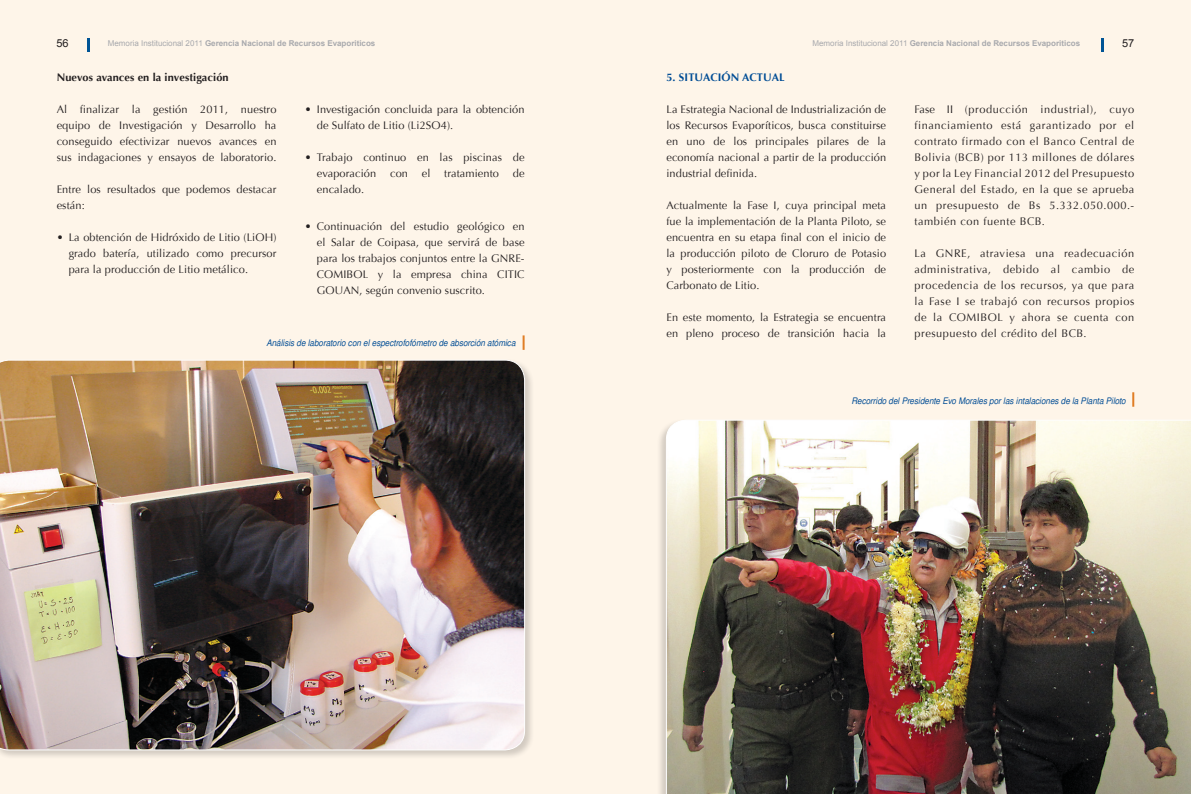
<style>
.page{position:relative;width:1191px;height:794px;background:#fff}
.page>*{position:absolute;margin:0;border:0;box-sizing:border-box;transform-origin:0 0}
.t1{font:11px/16px "Optima";letter-spacing:.01em;color:#231f20;text-align:justify}
.t2{font:700 11px "Optima";letter-spacing:.01em;color:#231f20}
.t3{font:700 11px "Optima";letter-spacing:.01em;color:#014d95}
.t4{font:11px "Arial";color:#231f20}
.t5{font:italic 9px "Free Sans";color:#014d95;scale:.9 1}
.t6{font:700 8px "Arial";color:#a8a9ad}
.s1{font-weight:400}
</style>
<div class="page">
<div style="left:595px;top:0;width:596px;height:794px;background:#fef5e9"></div>
<div style="left:0;top:0;width:595px;height:794px;background:#fef5e9"></div>
<svg style="left:1101px;top:38px;width:2px;height:13px"></svg>
<svg style="left:87px;top:38px;width:3px;height:13px"></svg>
<div style="left:656px;top:418px;width:535px;height:376px;background:#231f20;opacity:.2"></div>
<img style="left:666px;top:420px;width:525px;height:374px">
<div style="left:0;top:358px;width:534px;height:402px;background:#231f20;opacity:.2"></div>
<img style="left:0;top:360px;width:525px;height:390px">
<svg style="left:522px;top:335px;width:2px;height:15px"></svg>
<svg style="left:1132px;top:392px;width:2px;height:15px"></svg>
<p class="t4" style="left:56px;top:36px;width:14px">56</p>
<p class="t6" style="left:108px;top:38px;width:269px"><span class="s1">Memoria Institucional 2011</span> Gerencia Nacional de Recursos Evaporiticos</p>
<p class="t6" style="left:812px;top:38px;width:269px"><span class="s1">Memoria Institucional 2011</span> Gerencia Nacional de Recursos Evaporiticos</p>
<p class="t4" style="left:1122px;top:36px;width:14px">57</p>
<p class="t2" style="left:57px;top:71px;width:173px">Nuevos avances en la investigación</p>
<p class="t1" style="left:57px;top:101px;width:221px">Al finalizar la gestión 2011, nuestro equipo de Investigación y Desarrollo ha conseguido efectivizar nuevos avances en sus indagaciones y ensayos de laboratorio.</p>
<p class="t1" style="left:57px;top:181px;width:221px">Entre los resultados que podemos destacar están:</p>
<p class="t1" style="left:69px;top:229px;width:209px;text-indent:-12px">• La obtención de Hidróxido de Litio (LiOH) grado batería, utilizado como precursor para la producción de Litio metálico.</p>
<p class="t3" style="left:666px;top:71px;width:120px">5. SITUACIÓN ACTUAL</p>
<p class="t1" style="left:666px;top:101px;width:221px">La Estrategia Nacional de Industrialización de los Recursos Evaporíticos, busca constituirse en uno de los principales pilares de la economía nacional a partir de la producción industrial definida.</p>
<p class="t1" style="left:666px;top:197px;width:221px">Actualmente la Fase I, cuya principal meta fue la implementación de la Planta Piloto, se encuentra en su etapa final con el inicio de la producción piloto de Cloruro de Potasio y posteriormente con la producción de Carbonato de Litio.</p>
<p class="t1" style="left:666px;top:309px;width:221px">En este momento, la Estrategia se encuentra en pleno proceso de transición hacia la</p>
<p class="t1" style="left:914px;top:101px;width:221px">Fase II (producción industrial), cuyo financiamiento está garantizado por el contrato firmado con el Banco Central de Bolivia (BCB) por 113 millones de dólares y por la Ley Financial 2012 del Presupuesto General del Estado, en la que se aprueba un presupuesto de Bs 5.332.050.000.- también con fuente BCB.</p>
<p class="t1" style="left:914px;top:245px;width:221px">La GNRE, atraviesa una readecuación administrativa, debido al cambio de procedencia de los recursos, ya que para la Fase I se trabajó con recursos propios de la COMIBOL y ahora se cuenta con presupuesto del crédito del BCB.</p>
<p class="t1" style="left:317px;top:101px;width:209px;text-indent:-12px">• Investigación concluida para la obtención de Sulfato de Litio (Li2SO4).</p>
<p class="t1" style="left:317px;top:149px;width:209px;text-indent:-12px">• Trabajo continuo en las piscinas de evaporación</p>
<p class="t1" style="left:390px;top:165px;width:19px">con</p>
<p class="t1" style="left:422px;top:165px;width:10px">el</p>
<p class="t1" style="left:444px;top:165px;width:56px">tratamiento</p>
<p class="t1" style="left:513px;top:165px;width:13px">de</p>
<p class="t1" style="left:317px;top:181px;width:49px">encalado.</p>
<p class="t1" style="left:317px;top:218px;width:209px;text-indent:-12px">• Continuación del estudio geológico en el Salar de Coipasa, que servirá de base para los trabajos conjuntos entre la GNRE-COMIBOL y la empresa china CITIC GOUAN, según convenio suscrito.</p>
<p class="t5" style="left:266px;top:335px;width:278px">Análisis de laboratorio con el espectrofofómetro de absorción atómica</p>
<p class="t5" style="left:851px;top:394px;width:306px">Recorrido del Presidente Evo Morales por las intalaciones de la Planta Piloto</p>
</div>
